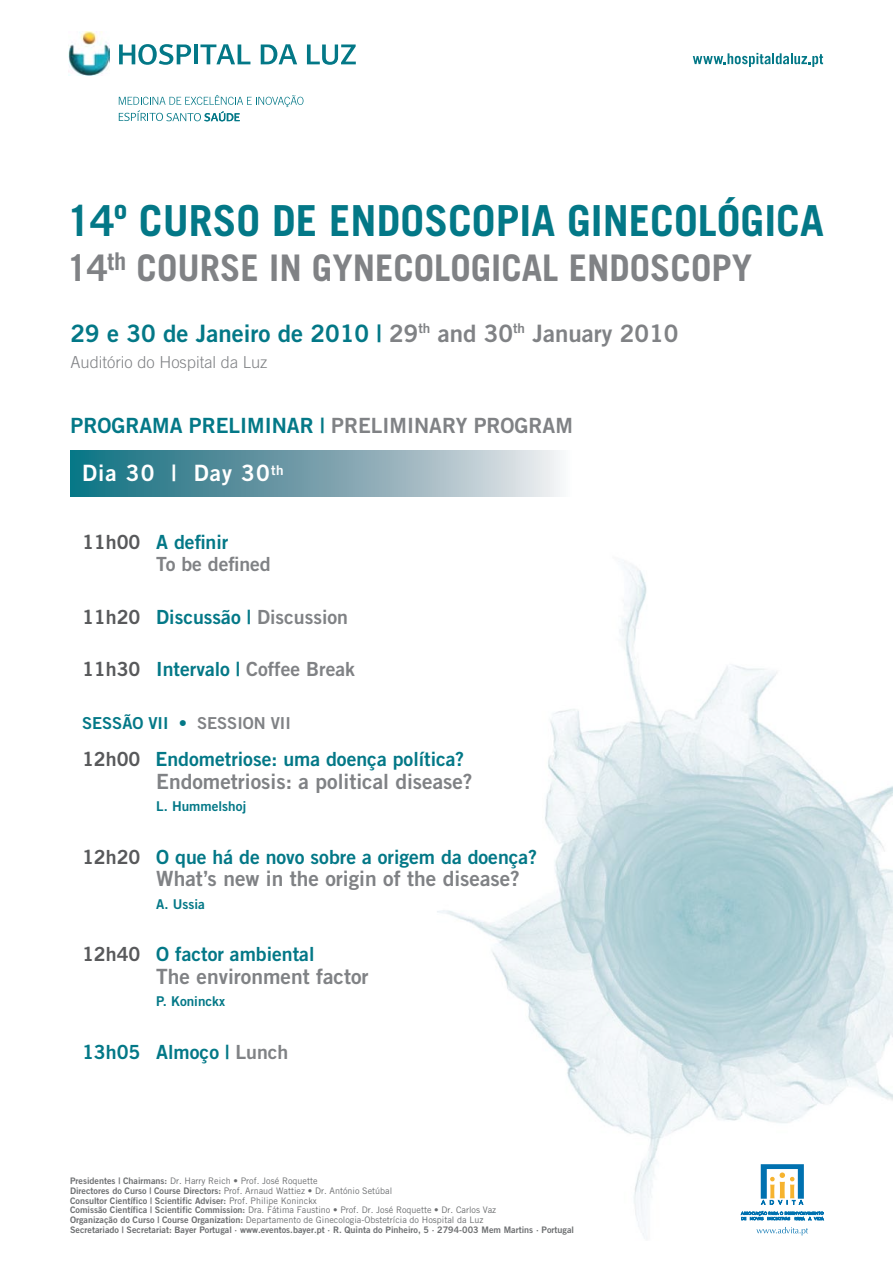
<style>
.page{position:relative;width:893px;height:1263px;background:#fff}
.page>*{position:absolute;margin:0;border:0;box-sizing:border-box;transform-origin:0 0}
.t1{font:700 42.75px "Trade Gothic LT Std";color:#037887}
.t2{font:700 36.6px "Trade Gothic LT Std";color:#808285}
.t3{font:24px "Trade Gothic LT Std Bd 2";color:#037887}
.t4{font:22.5px "Trade Gothic LT Std Bd 2";letter-spacing:.05em;color:#fff}
.t5{font:21px "Trade Gothic LT Std Bd 2";color:#808285}
.t6{font:21px "Trade Gothic LT Std Bd 2";color:#037887}
.t7{font:19.5px "Trade Gothic LT Std Bd 2";color:#037887}
.t8{font:19.5px/22.5px "Trade Gothic LT Std Bd 2";color:#808285}
.t9{font:300 16.5px "Trade Gothic LT Std";color:#808285}
.t10{font:16.5px "Trade Gothic LT Std Bd 2";color:#037887}
.t11{font:13.5px "Trade Gothic LT Std Bd 2";color:#037887}
.t12{font:9px/9.8px "Trade Gothic LT Std";color:#6d6f71}
.t13{font:9px "Trade Gothic LT Std Bd 2";color:#6d6f71}
.s1{color:#808285}
.s2{color:#58595b}
.s3{color:#037887}
.s4{font-family:"Trade Gothic LT Std Bd 2"}
.s5{font-family:"Trade Gothic LT Std"}
</style>
<div class="page">
<img style="left:437px;top:565px;width:456px;height:674px">
<svg style="left:693px;top:53px;width:130px;height:14px"></svg>
<svg style="left:119px;top:95px;width:184px;height:26px"></svg>
<svg style="left:119px;top:44px;width:72px;height:21px"></svg>
<hr style="left:194px;top:45px;width:4px;height:19px;background:#037887">
<svg style="left:200px;top:44px;width:50px;height:20px"></svg>
<svg style="left:261px;top:44px;width:36px;height:20px"></svg>
<svg style="left:307px;top:45px;width:49px;height:20px"></svg>
<img style="left:68px;top:31px;width:42px;height:45px">
<svg style="left:756px;top:1227px;width:52px;height:8px"></svg>
<svg style="left:761px;top:1164px;width:43px;height:41px"></svg>
<svg style="left:741px;top:1211px;width:83px;height:10px"></svg>
<svg style="left:70px;top:451px;width:490px;height:46px;background:#78a5b0"></svg>
<h1 class="t1" style="left:67px;top:194px;width:759px">14º CURSO DE ENDOSCOPIA GINECOLÓGICA</h1>
<h2 class="t2" style="left:67px;top:245px;width:687px">14<sup>th</sup> COURSE IN GYNECOLOGICAL ENDOSCOPY</h2>
<h3 class="t3" style="left:70px;top:319px;width:609px">29 e 30 de Janeiro de 2010 | <span class="s1">29</span><sup>th</sup> <span class="s1">and 30</span><sup>th</sup> <span class="s1">January 2010</span></h3>
<h3 class="t9" style="left:70px;top:352px;width:199px">Auditório do Hospital da Luz</h3>
<h3 class="t6" style="left:70px;top:413px;width:504px">PROGRAMA PRELIMINAR | <span class="s1">PRELIMINARY PROGRAM</span></h3>
<h3 class="t4" style="left:82px;top:459px;width:203px">Dia 30 | Day 30<sup>th</sup></h3>
<h3 class="t8" style="left:156px;top:530px;width:116px;text-indent:-74px"><span class="s2">11h00</span> <span class="s3">A definir<br></span>To be defined</h3>
<h3 class="t7" style="left:82px;top:605px;width:267px"><span class="s2">11h20</span> Discussão | <span class="s1">Discussion</span></h3>
<h3 class="t8" style="left:82px;top:658px;width:274px"><span class="s2">11h30</span> <span class="s3">Intervalo |</span> Coffee Break</h3>
<h3 class="t10" style="left:82px;top:713px;width:210px">SESSÃO VII • <span class="s1">SESSION VII</span></h3>
<h3 class="t7" style="left:82px;top:747px;width:384px"><span class="s2">12h00</span> Endometriose: uma doença política?</h3>
<h3 class="t5" style="left:156px;top:768px;width:318px">Endometriosis: a political disease?</h3>
<h3 class="t11" style="left:156px;top:798px;width:91px">L. Hummelshoj</h3>
<h3 class="t7" style="left:82px;top:845px;width:457px"><span class="s2">12h20</span> O que há de novo sobre a origem da doença?</h3>
<h3 class="t5" style="left:156px;top:866px;width:365px">What’s new in the origin of the disease?</h3>
<h3 class="t11" style="left:156px;top:895px;width:50px">A. Ussia</h3>
<h3 class="t7" style="left:82px;top:942px;width:234px"><span class="s2">12h40</span> O factor ambiental</h3>
<h3 class="t5" style="left:156px;top:963px;width:214px">The environment factor</h3>
<h3 class="t11" style="left:156px;top:993px;width:70px">P. Koninckx</h3>
<h3 class="t7" style="left:82px;top:1040px;width:208px">13h05 Almoço | <span class="s1">Lunch</span></h3>
<p class="t12" style="left:70px;top:1176px;width:324px"><span class="s4">Presidentes | Chairmans:</span> Dr. Harry Reich • Prof. José Roquette<br><span class="s4">Directores do Curso | Course Directors:</span> Prof. Arnaud Wattiez • Dr. António Setúbal</p>
<p class="t13" style="left:70px;top:1195px;width:248px">Consultor Científico | Scientific Adviser: <span class="s5">Prof. Philipe Koninckx</span></p>
<p class="t12" style="left:70px;top:1205px;width:428px"><span class="s4">Comissão Científica | Scientific Commission:</span> Dra. Fátima Faustino • Prof. Dr. José Roquette • Dr. Carlos Vaz<br><span class="s4">Organização do Curso | Course Organization:</span> Departamento de Ginecologia-Obstetrícia do Hospital da Luz</p>
<p class="t13" style="left:70px;top:1224px;width:505px">Secretariado | Secretariat: Bayer Portugal · www.eventos.bayer.pt · R. Quinta do Pinheiro, 5 · 2794-003 Mem Martins · Portugal</p>
</div>
